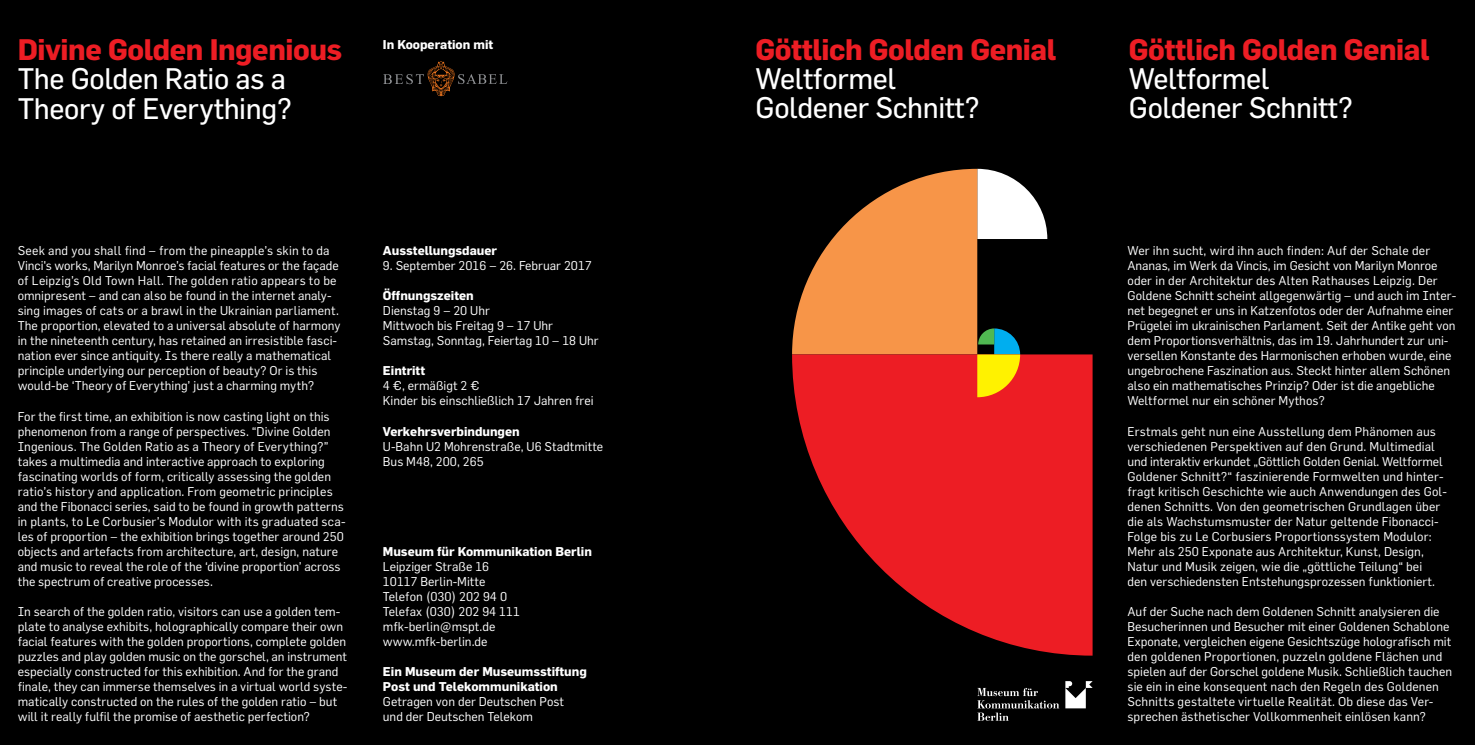
<style>
.page{position:relative;width:1475px;height:745px;background:#fff}
.page>*{position:absolute;margin:0;border:0;box-sizing:border-box;transform-origin:0 0}
.t1{font:29.12px/29.1px "Flama";letter-spacing:-.015em;color:#fff}
.t2{font:700 29.12px "Flama";letter-spacing:-.015em;color:#ed1d24}
.t3{font:12.5px/15px "Flama";color:#fff}
.t4{font:700 12.5px/15px "Flama";color:#fff}
</style>
<div class="page">
<div style="left:0;top:0;width:1474px;height:744px;background:#000"></div>
<svg style="left:795px;top:354px;width:297px;height:301px;fill:#ed1d24"></svg>
<svg style="left:792px;top:169px;width:255px;height:228px"></svg>
<svg style="left:977px;top:687px;width:82px;height:33px"></svg>
<svg style="left:1065px;top:681px;width:27px;height:27px"></svg>
<svg style="left:383px;top:61px;width:124px;height:36px"></svg>
<div style="left:390px;top:87px;width:38px;height:8px;background:#000"></div>
<div style="left:453px;top:87px;width:39px;height:8px;background:#000"></div>
<h1 class="t2" style="left:18px;top:32px;width:326px">Divine Golden Ingenious</h1>
<h1 class="t1" style="left:18px;top:64px;width:276px">The Golden Ratio as a<br>Theory of Everything?</h1>
<p class="t4" style="left:383px;top:37px;width:112px">In Kooperation mit</p>
<p class="t3" style="left:18px;top:243px;width:324px">Seek and you shall find – from the pineapple’s skin to da Vinci's works, Marilyn Monroe’s facial features or the façade of Leipzig’s Old Town Hall. The golden ratio appears to be omnipresent – and can also be found in the internet analy&shy;sing images of cats or a brawl in the Ukrainian parliament.<br>The proportion, elevated to a universal absolute of harmony in the nineteenth century, has retained an irresistible fasci&shy;nation ever since antiquity. Is there really a mathematical principle underlying our perception of beauty? Or is this would-be ‘Theory of Everything’ just a charming myth?</p>
<p class="t3" style="left:18px;top:408px;width:329px">For the first time, an exhibition is now casting light on this phenomenon from a range of perspectives. “Divine Golden Ingenious. The Golden Ratio as a Theory of Everything?” takes a multimedia and interactive approach to exploring fascinating worlds of form, critically assessing the golden ratio’s history and application. From geometric principles and the Fibonacci series, said to be found in growth patterns in plants, to Le Corbusier’s Modulor with its graduated sca&shy;les of proportion – the exhibition brings together around 250 objects and artefacts from architecture, art, design, nature and music to reveal the role of the ‘divine proportion’ across the spectrum of creative processes.</p>
<p class="t3" style="left:18px;top:603px;width:331px">In search of the golden ratio, visitors can use a golden tem&shy;plate to analyse exhibits, holographically compare their own facial features with the golden proportions, complete golden puzzles and play golden music on the gorschel, an instrument especially constructed for this exhibition. And for the grand finale, they can immerse themselves in a virtual world syste&shy;matically constructed on the rules of the golden ratio – but will it really fulfil the promise of aesthetic perfection?</p>
<p class="t4" style="left:383px;top:243px;width:116px">Ausstellungsdauer</p>
<p class="t3" style="left:383px;top:258px;width:210px">9. September 2016 – 26. Februar 2017</p>
<p class="t4" style="left:383px;top:288px;width:92px">Öffnungszeiten</p>
<p class="t3" style="left:383px;top:303px;width:217px">Dienstag 9 – 20 Uhr<br>Mittwoch bis Freitag 9 – 17 Uhr<br>Samstag, Sonntag, Feiertag 10 – 18 Uhr</p>
<p class="t4" style="left:383px;top:363px;width:44px">Eintritt</p>
<p class="t3" style="left:383px;top:378px;width:212px">4 €, ermäßigt 2 €<br>Kinder bis einschließlich 17 Jahren frei</p>
<p class="t4" style="left:383px;top:423px;width:138px">Verkehrsverbindungen</p>
<p class="t3" style="left:383px;top:438px;width:222px">U-Bahn U2 Mohrenstraße, U6 Stadtmitte<br>Bus M48, 200, 265</p>
<p class="t4" style="left:383px;top:543px;width:210px">Museum für Kommunikation Berlin</p>
<p class="t3" style="left:383px;top:558px;width:139px">Leipziger Straße 16<br>10117 Berlin-Mitte<br>Telefon (030) 202 94 0<br>Telefax (030) 202 94 111 mfk-berlin@mspt.de www.mfk-berlin.de</p>
<p class="t4" style="left:383px;top:663px;width:205px">Ein Museum der Museumsstiftung<br>Post und Telekommunikation</p>
<p class="t3" style="left:383px;top:693px;width:183px">Getragen von der Deutschen Post und der Deutschen Telekom</p>
<h1 class="t2" style="left:755px;top:31px;width:302px">Göttlich Golden Genial</h1>
<h1 class="t1" style="left:755px;top:63px;width:225px">Weltformel<br>Goldener Schnitt?</h1>
<h1 class="t2" style="left:1128px;top:31px;width:302px">Göttlich Golden Genial</h1>
<h1 class="t1" style="left:1128px;top:63px;width:225px">Weltformel<br>Goldener Schnitt?</h1>
<p class="t3" style="left:1127px;top:243px;width:330px">Wer ihn sucht, wird ihn auch finden: Auf der Schale der Ananas, im Werk da Vincis, im Gesicht von Marilyn Monroe oder in der Architektur des Alten Rathauses Leipzig. Der Goldene Schnitt scheint allgegenwärtig – und auch im Inter&shy;net begegnet er uns in Katzenfotos oder der Aufnahme einer Prügelei im ukrainischen Parlament. Seit der Antike geht von dem Proportionsverhältnis, das im 19. Jahrhundert zur uni&shy;versellen Konstante des Harmonischen erhoben wurde, eine ungebrochene Faszination aus. Steckt hinter allem Schönen also ein mathematisches Prinzip? Oder ist die angebliche Weltformel nur ein schöner Mythos?</p>
<p class="t3" style="left:1127px;top:423px;width:321px">Erstmals geht nun eine Ausstellung dem Phänomen aus verschiedenen Perspektiven auf den Grund. Multimedial und interaktiv erkundet „Göttlich Golden Genial. Weltformel Goldener Schnitt?“ faszinierende Formwelten und hinter&shy;fragt kritisch Geschichte wie auch Anwendungen des Gol&shy;denen Schnitts. Von den geometrischen Grundlagen über die als Wachstumsmuster der Natur geltende Fibonacci-Folge bis zu Le Corbusiers Proportionssystem Modulor:<br>Mehr als 250 Exponate aus Architektur, Kunst, Design, Natur und Musik zeigen, wie die „göttliche Teilung“ bei<br>den verschiedensten Entstehungsprozessen funktioniert.</p>
<p class="t3" style="left:1127px;top:603px;width:326px">Auf der Suche nach dem Goldenen Schnitt analysieren die Besucherinnen und Besucher mit einer Goldenen Schablone Exponate, vergleichen eigene Gesichtszüge holografisch mit den goldenen Proportionen, puzzeln goldene Flächen und spielen auf der Gorschel goldene Musik. Schließlich tauchen sie ein in eine konsequent nach den Regeln des Goldenen Schnitts gestaltete virtuelle Realität. Ob diese das Ver&shy;sprechen ästhetischer Vollkommenheit einlösen kann?</p>
</div>
